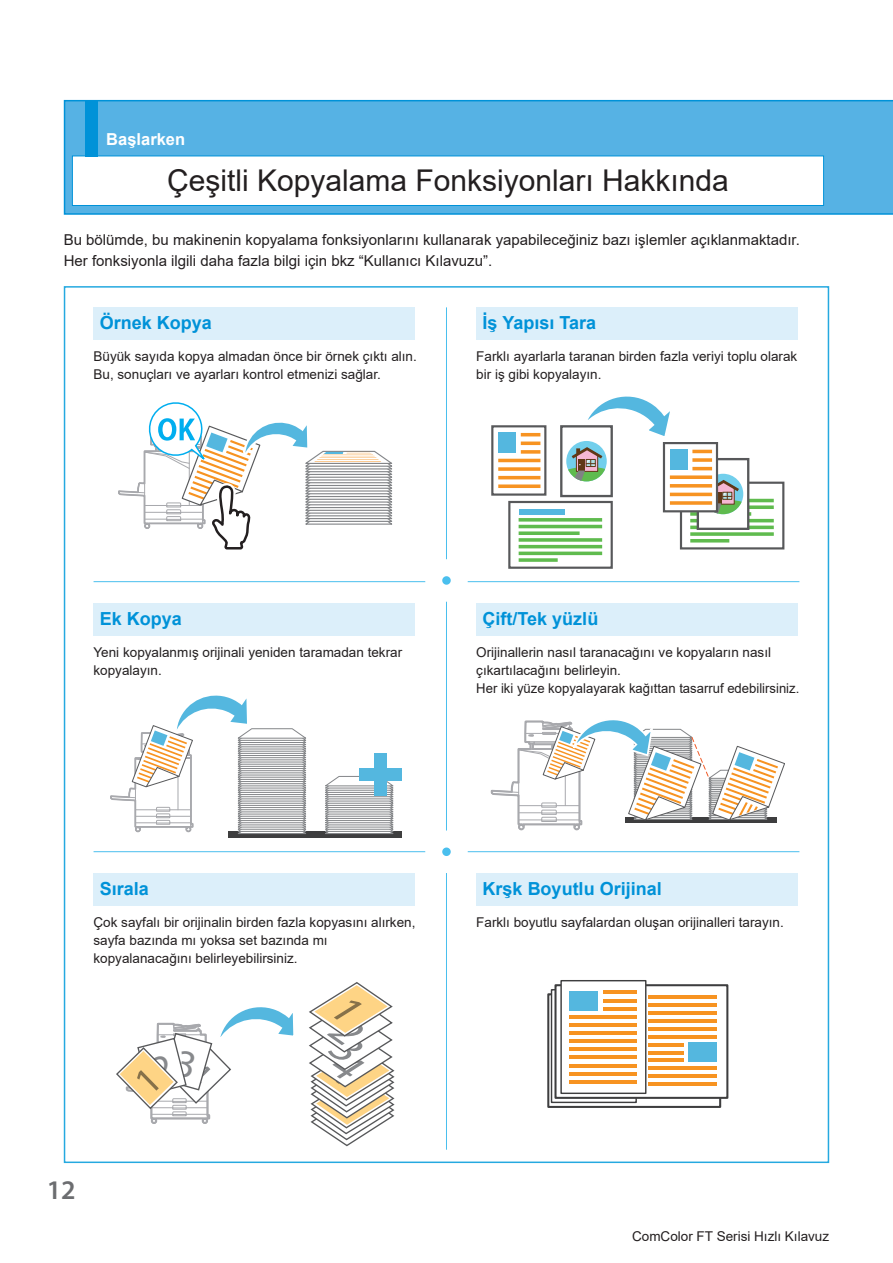
<style>
.page{position:relative;width:893px;height:1263px;background:#fff}
.page>*{position:absolute;margin:0;border:0;box-sizing:border-box;transform-origin:0 0}
.t1{font:30px "Arial";color:#231f20}
.t2{font:600 27px "Myriad Pro";color:#6c6d70}
.t3{font:700 18px "Arial";color:#0092d8}
.t4{font:700 16.5px "Arial";color:#fff}
.t5{font:15px/21px "Arial";color:#231f20}
.t6{font:13.5px/18px "Arial";color:#231f20}
</style>
<div class="page">
<div style="left:64px;top:286px;width:765px;height:877px;background:#fff;border:2px solid #25a9e0"></div>
<hr style="left:446px;top:307px;width:1px;height:274px;background:#4abfee">
<hr style="left:94px;top:581px;width:352px;height:1px;background:#4abfee">
<hr style="left:446px;top:581px;width:353px;height:1px;background:#4abfee">
<hr style="left:446px;top:582px;width:1px;height:269px;background:#4abfee">
<hr style="left:94px;top:851px;width:352px;height:1px;background:#4abfee">
<hr style="left:446px;top:851px;width:353px;height:1px;background:#4abfee">
<hr style="left:446px;top:852px;width:1px;height:298px;background:#4abfee">
<div style="left:94px;top:307px;width:321px;height:33px;background:#dceffa"></div>
<svg style="left:118px;top:402px;width:275px;height:148px"></svg>
<div style="left:476px;top:307px;width:322px;height:33px;background:#dceffa"></div>
<svg style="left:588px;top:396px;width:82px;height:40px"></svg>
<div style="left:508px;top:501px;width:105px;height:68px;border:2px solid #57585a"></div>
<svg style="left:519px;top:518px;width:83px;height:4px"></svg>
<hr style="left:519px;top:525px;width:83px;height:3px;background:#5fbb4e">
<svg style="left:519px;top:531px;width:61px;height:4px"></svg>
<svg style="left:519px;top:538px;width:83px;height:4px"></svg>
<hr style="left:519px;top:545px;width:83px;height:3px;background:#5fbb4e">
<hr style="left:519px;top:552px;width:83px;height:3px;background:#5fbb4e">
<svg style="left:519px;top:558px;width:39px;height:4px"></svg>
<div style="left:519px;top:509px;width:46px;height:6px;background:#54b7df"></div>
<div style="left:561px;top:426px;width:51px;height:70px;background:#fff"></div>
<div style="left:560px;top:425px;width:53px;height:72px;border:2px solid #57585a"></div>
<div style="left:566px;top:441px;width:41px;height:40px;background:#72cfec;border-radius:50%"></div>
<svg style="left:566px;top:447px;width:41px;height:34px"></svg>
<div style="left:491px;top:425px;width:55px;height:71px;border:2px solid #57585a"></div>
<div style="left:498px;top:432px;width:18px;height:21px;background:#54b7df"></div>
<hr style="left:521px;top:433px;width:19px;height:3px;background:#f79321">
<svg style="left:521px;top:441px;width:19px;height:4px"></svg>
<svg style="left:521px;top:450px;width:19px;height:4px"></svg>
<hr style="left:498px;top:459px;width:42px;height:3px;background:#f79321">
<svg style="left:498px;top:467px;width:42px;height:4px"></svg>
<hr style="left:498px;top:476px;width:42px;height:3px;background:#f79321">
<svg style="left:498px;top:484px;width:42px;height:4px"></svg>
<div style="left:680px;top:482px;width:104px;height:67px;border:2px solid #57585a"></div>
<hr style="left:690px;top:499px;width:84px;height:3px;background:#5fbb4e">
<svg style="left:749px;top:505px;width:25px;height:4px"></svg>
<svg style="left:690px;top:512px;width:61px;height:4px"></svg>
<hr style="left:690px;top:519px;width:84px;height:3px;background:#5fbb4e">
<hr style="left:690px;top:526px;width:84px;height:3px;background:#5fbb4e">
<svg style="left:690px;top:532px;width:84px;height:4px"></svg>
<hr style="left:690px;top:539px;width:39px;height:3px;background:#5fbb4e">
<div style="left:698px;top:459px;width:50px;height:70px;background:#fff"></div>
<div style="left:697px;top:458px;width:52px;height:72px;border:2px solid #57585a"></div>
<div style="left:703px;top:474px;width:40px;height:40px;background:#72cfec;border-radius:50%"></div>
<svg style="left:703px;top:480px;width:40px;height:34px"></svg>
<div style="left:664px;top:443px;width:53px;height:68px;background:#fff"></div>
<div style="left:663px;top:442px;width:55px;height:70px;border:2px solid #57585a"></div>
<div style="left:670px;top:449px;width:17px;height:21px;background:#54b7df"></div>
<hr style="left:692px;top:450px;width:20px;height:3px;background:#f79321">
<svg style="left:692px;top:458px;width:20px;height:4px"></svg>
<hr style="left:692px;top:467px;width:20px;height:3px;background:#f79321">
<svg style="left:670px;top:475px;width:42px;height:4px"></svg>
<svg style="left:670px;top:484px;width:42px;height:4px"></svg>
<hr style="left:670px;top:493px;width:42px;height:3px;background:#f79321">
<svg style="left:670px;top:501px;width:42px;height:4px"></svg>
<div style="left:94px;top:603px;width:321px;height:32px;background:#dceffa"></div>
<div style="left:228px;top:831px;width:174px;height:7px;background:#3e3e3f"></div>
<svg style="left:325px;top:776px;width:69px;height:58px"></svg>
<svg style="left:110px;top:695px;width:196px;height:139px"></svg>
<div style="left:359px;top:768px;width:43px;height:13px;background:#54b7df"></div>
<div style="left:374px;top:753px;width:13px;height:43px;background:#54b7df"></div>
<div style="left:476px;top:603px;width:322px;height:32px;background:#dceffa"></div>
<svg style="left:490px;top:720px;width:295px;height:111px"></svg>
<div style="left:94px;top:873px;width:321px;height:32px;background:#dceffa"></div>
<div style="left:476px;top:873px;width:322px;height:32px;background:#dceffa"></div>
<svg style="left:550px;top:996px;width:86px;height:108px"></svg>
<div style="left:547px;top:993px;width:174px;height:115px;border:2px solid #3e3e3f"></div>
<div style="left:551px;top:990px;width:85px;height:112px;background:#fff"></div>
<div style="left:551px;top:989px;width:86px;height:114px;border:1px solid #3e3e3f"></div>
<div style="left:555px;top:985px;width:172px;height:113px;background:#fff"></div>
<div style="left:554px;top:984px;width:174px;height:115px;border:2px solid #3e3e3f"></div>
<div style="left:561px;top:981px;width:85px;height:112px;background:#fff"></div>
<div style="left:560px;top:980px;width:86px;height:114px;border:1px solid #3e3e3f"></div>
<div style="left:570px;top:991px;width:28px;height:19px;background:#54b7df"></div>
<hr style="left:603px;top:991px;width:34px;height:3px;background:#f79321">
<hr style="left:603px;top:999px;width:34px;height:3px;background:#f79321">
<hr style="left:603px;top:1007px;width:34px;height:3px;background:#f79321">
<hr style="left:570px;top:1015px;width:67px;height:3px;background:#f79321">
<hr style="left:570px;top:1023px;width:67px;height:3px;background:#f79321">
<hr style="left:570px;top:1031px;width:67px;height:4px;background:#f79321">
<hr style="left:570px;top:1039px;width:67px;height:4px;background:#f79321">
<hr style="left:570px;top:1048px;width:67px;height:3px;background:#f79321">
<hr style="left:570px;top:1056px;width:67px;height:3px;background:#f79321">
<hr style="left:570px;top:1064px;width:67px;height:3px;background:#f79321">
<hr style="left:570px;top:1072px;width:67px;height:3px;background:#f79321">
<hr style="left:570px;top:1080px;width:67px;height:3px;background:#f79321">
<hr style="left:648px;top:996px;width:68px;height:3px;background:#f79321">
<hr style="left:648px;top:1004px;width:68px;height:3px;background:#f79321">
<hr style="left:648px;top:1011px;width:68px;height:4px;background:#f79321">
<hr style="left:648px;top:1019px;width:68px;height:4px;background:#f79321">
<hr style="left:648px;top:1027px;width:68px;height:3px;background:#f79321">
<hr style="left:648px;top:1035px;width:68px;height:3px;background:#f79321">
<hr style="left:648px;top:1043px;width:35px;height:3px;background:#f79321">
<hr style="left:648px;top:1051px;width:35px;height:3px;background:#f79321">
<hr style="left:648px;top:1059px;width:35px;height:3px;background:#f79321">
<hr style="left:648px;top:1067px;width:68px;height:3px;background:#f79321">
<hr style="left:648px;top:1074px;width:68px;height:4px;background:#f79321">
<hr style="left:648px;top:1082px;width:68px;height:3px;background:#f79321">
<div style="left:688px;top:1042px;width:28px;height:20px;background:#54b7df"></div>
<div style="left:425px;top:559px;width:43px;height:43px;background:#fff;border-radius:50%"></div>
<div style="left:442px;top:576px;width:9px;height:9px;background:#4abfee;border-radius:50%"></div>
<div style="left:425px;top:830px;width:43px;height:43px;background:#fff;border-radius:50%"></div>
<div style="left:442px;top:847px;width:9px;height:9px;background:#4abfee;border-radius:50%"></div>
<svg style="left:64px;top:100px;width:829px;height:115px;background:#51b0e3"></svg>
<div style="left:72px;top:156px;width:752px;height:49px;background:#fff"></div>
<div style="left:72px;top:156px;width:752px;height:50px;border:1px solid #0092d8"></div>
<div style="left:85px;top:100px;width:13px;height:56px;background:#0092d8"></div>
<svg style="left:116px;top:1007px;width:178px;height:117px"></svg>
<svg style="left:309px;top:982px;width:86px;height:165px"></svg>
<p class="t4" style="left:106px;top:128px;width:80px">Başlarken</p>
<h1 class="t1" style="left:167px;top:160px;width:563px">Çeşitli Kopyalama Fonksiyonları Hakkında</h1>
<p class="t5" style="left:64px;top:229px;width:738px">Bu bölümde, bu makinenin kopyalama fonksiyonlarını kullanarak yapabileceğiniz bazı işlemler açıklanmaktadır.<br>Her fonksiyonla ilgili daha fazla bilgi için bkz “Kullanıcı Kılavuzu”.</p>
<h3 class="t3" style="left:100px;top:310px;width:114px">Örnek Kopya</h3>
<p class="t6" style="left:94px;top:347px;width:325px">Büyük sayıda kopya almadan önce bir örnek çıktı alın.<br>Bu, sonuçları ve ayarları kontrol etmenizi sağlar.</p>
<h3 class="t3" style="left:483px;top:310px;width:115px">İş Yapısı Tara</h3>
<p class="t6" style="left:476px;top:347px;width:323px">Farklı ayarlarla taranan birden fazla veriyi toplu olarak bir iş gibi kopyalayın.</p>
<h3 class="t3" style="left:100px;top:606px;width:84px">Ek Kopya</h3>
<p class="t6" style="left:94px;top:643px;width:310px">Yeni kopyalanmış orijinali yeniden taramadan tekrar kopyalayın.</p>
<h3 class="t3" style="left:483px;top:606px;width:117px">Çift/Tek yüzlü</h3>
<p class="t6" style="left:476px;top:643px;width:325px">Orijinallerin nasıl taranacağını ve kopyaların nasıl çıkartılacağını belirleyin.<br>Her iki yüze kopyalayarak kağıttan tasarruf edebilirsiniz.</p>
<h3 class="t3" style="left:100px;top:876px;width:51px">Sırala</h3>
<p class="t6" style="left:94px;top:913px;width:323px">Çok sayfalı bir orijinalin birden fazla kopyasını alırken, sayfa bazında mı yoksa set bazında mı kopyalanacağını belirleyebilirsiniz.</p>
<h3 class="t3" style="left:483px;top:876px;width:181px">Krşk Boyutlu Orijinal</h3>
<p class="t6" style="left:476px;top:913px;width:309px">Farklı boyutlu sayfalardan oluşan orijinalleri tarayın.</p>
<h2 class="t2" style="left:47px;top:1173px;width:30px">12</h2>
<p class="t6" style="left:632px;top:1227px;width:199px">ComColor FT Serisi Hızlı Kılavuz</p>
</div>
